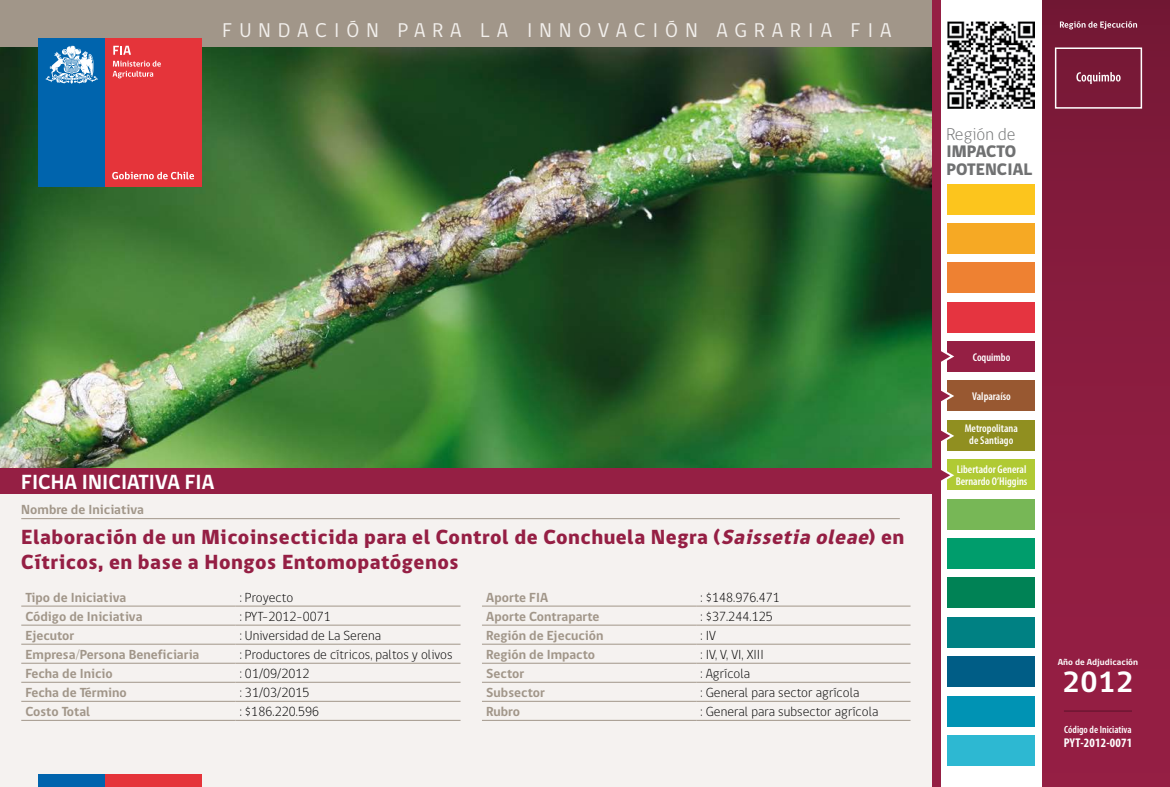
<style>
.page{position:relative;width:1170px;height:787px;background:#fff}
.page>*{position:absolute;margin:0;border:0;box-sizing:border-box;transform-origin:0 0}
.t1{font:700 30px "gob CL";color:#fff}
.t2{font:800 21px/25.2px "gob CL";letter-spacing:.025em;color:#951f44}
.t3{font:700 21px "gob CL";letter-spacing:.005em;color:#fff}
.t4{font:20.4px "gob CL";letter-spacing:.35em;color:#f2efec}
.t5{font:300 17.4px "gob CL";letter-spacing:.005em;color:#707172}
.t6{font:800 17.1px/18.1px "gob CL";letter-spacing:.005em;color:#707172}
.t7{font:300 13.5px "gob CL";letter-spacing:.005em;color:#000}
.t8{font:700 13.5px "gob CL";letter-spacing:.005em;color:#a19689}
.t9{font:700 condensed 12.75px "Myriad Pro";letter-spacing:.015em;color:#fff}
.t10{font:600 condensed 11.25px/12px "Myriad Pro";color:#fff}
.t11{font:600 condensed 10.5px "Myriad Pro";color:#fff}
.t12{font:700 9px "gob CL";letter-spacing:.005em;color:#fff}
.s1{font-style:italic}
</style>
<div class="page">
<div style="left:0;top:483px;width:933px;height:304px;background:#f5f2f0"></div>
<img style="left:0;top:47px;width:931px;height:421px">
<div style="left:0;top:468px;width:934px;height:25px;background:#951f44"></div>
<div style="left:1042px;top:0;width:127px;height:787px;background:linear-gradient(to bottom,#781937,#9a1f46)"></div>
<div style="left:38px;top:774px;width:67px;height:13px;background:#0064ad"></div>
<div style="left:105px;top:774px;width:97px;height:13px;background:#e5343a"></div>
<div style="left:947px;top:262px;width:87px;height:31px;background:#ee8132"></div>
<div style="left:947px;top:223px;width:87px;height:31px;background:#f6a924"></div>
<div style="left:947px;top:184px;width:87px;height:30px;background:#fcc51d"></div>
<div style="left:947px;top:302px;width:87px;height:30px;background:#e53440"></div>
<div style="left:947px;top:341px;width:87px;height:31px;background:#951f44"></div>
<div style="left:947px;top:695px;width:87px;height:31px;background:#0093b4"></div>
<div style="left:947px;top:617px;width:87px;height:30px;background:#008183"></div>
<div style="left:947px;top:735px;width:87px;height:30px;background:#2db8d2"></div>
<div style="left:947px;top:656px;width:87px;height:31px;background:#005d86"></div>
<div style="left:947px;top:381px;width:87px;height:30px;background:#985831"></div>
<div style="left:947px;top:499px;width:87px;height:30px;background:#77b756"></div>
<div style="left:947px;top:459px;width:87px;height:31px;background:#b0ca34"></div>
<div style="left:947px;top:577px;width:87px;height:31px;background:#008255"></div>
<div style="left:947px;top:538px;width:87px;height:31px;background:#009d6c"></div>
<div style="left:947px;top:420px;width:87px;height:30px;background:#908f20"></div>
<div style="left:0;top:0;width:931px;height:47px;background:#a19689"></div>
<svg style="left:940px;top:426px;width:14px;height:19px"></svg>
<svg style="left:940px;top:466px;width:14px;height:18px"></svg>
<svg style="left:940px;top:347px;width:14px;height:19px"></svg>
<svg style="left:940px;top:387px;width:14px;height:18px"></svg>
<div style="left:931px;top:0;width:9px;height:787px;background:#951f44"></div>
<hr style="left:21px;top:518px;width:878px;height:1px;background:#a19689">
<hr style="left:21px;top:606px;width:214px;height:1px;background:#a19689">
<hr style="left:235px;top:606px;width:225px;height:1px;background:#a19689">
<hr style="left:482px;top:606px;width:214px;height:1px;background:#a19689">
<hr style="left:696px;top:606px;width:214px;height:1px;background:#a19689">
<hr style="left:21px;top:625px;width:214px;height:1px;background:#a19689">
<hr style="left:235px;top:625px;width:225px;height:1px;background:#a19689">
<hr style="left:482px;top:625px;width:214px;height:1px;background:#a19689">
<hr style="left:696px;top:625px;width:214px;height:1px;background:#a19689">
<hr style="left:21px;top:644px;width:214px;height:1px;background:#a19689">
<hr style="left:235px;top:644px;width:225px;height:1px;background:#a19689">
<hr style="left:482px;top:644px;width:214px;height:1px;background:#a19689">
<hr style="left:696px;top:644px;width:214px;height:1px;background:#a19689">
<hr style="left:21px;top:663px;width:214px;height:1px;background:#a19689">
<hr style="left:235px;top:663px;width:225px;height:1px;background:#a19689">
<hr style="left:482px;top:663px;width:214px;height:1px;background:#a19689">
<hr style="left:696px;top:663px;width:214px;height:1px;background:#a19689">
<hr style="left:21px;top:682px;width:214px;height:1px;background:#a19689">
<hr style="left:235px;top:682px;width:225px;height:1px;background:#a19689">
<hr style="left:482px;top:682px;width:214px;height:1px;background:#a19689">
<hr style="left:696px;top:682px;width:214px;height:1px;background:#a19689">
<hr style="left:21px;top:701px;width:214px;height:1px;background:#a19689">
<hr style="left:235px;top:701px;width:225px;height:1px;background:#a19689">
<hr style="left:482px;top:701px;width:214px;height:1px;background:#a19689">
<hr style="left:696px;top:701px;width:214px;height:1px;background:#a19689">
<hr style="left:21px;top:720px;width:214px;height:1px;background:#a19689">
<hr style="left:235px;top:720px;width:225px;height:1px;background:#a19689">
<hr style="left:482px;top:720px;width:214px;height:1px;background:#a19689">
<hr style="left:696px;top:720px;width:214px;height:1px;background:#a19689">
<div style="left:38px;top:38px;width:67px;height:148px;background:#0064ad"></div>
<div style="left:105px;top:38px;width:97px;height:148px;background:#e5343a"></div>
<svg style="left:46px;top:45px;width:52px;height:39px"></svg>
<svg style="left:113px;top:46px;width:18px;height:9px"></svg>
<svg style="left:112px;top:61px;width:49px;height:17px"></svg>
<svg style="left:112px;top:172px;width:82px;height:7px"></svg>
<hr style="left:1063px;top:710px;width:68px;height:1px;background:#fff">
<img style="left:947px;top:22px;width:87px;height:87px">
<svg style="left:1059px;top:21px;width:77px;height:8px"></svg>
<div style="left:1054px;top:47px;width:87px;height:62px;border:2px solid #fff"></div>
<svg style="left:1076px;top:72px;width:44px;height:12px"></svg>
<h3 class="t4" style="left:222px;top:16px;width:670px">FUNDACIÓN PARA LA INNOVACIÓN AGRARIA FIA</h3>
<p class="t5" style="left:946px;top:122px;width:71px">Región de</p>
<p class="t6" style="left:946px;top:143px;width:87px">IMPACTO<br>POTENCIAL</p>
<h2 class="t3" style="left:21px;top:467px;width:195px">FICHA INICIATIVA FIA</h2>
<p class="t8" style="left:21px;top:500px;width:124px">Nombre de Iniciativa</p>
<h2 class="t2" style="left:21px;top:524px;width:884px">Elaboración de un Micoinsecticida para el Control de Conchuela Negra (<span class="s1">Saissetia oleae</span>) en<br>Cítricos, en base a Hongos Entomopatógenos</h2>
<p class="t8" style="left:26px;top:588px;width:102px">Tipo de Iniciativa</p>
<p class="t7" style="left:240px;top:588px;width:55px">: Proyecto</p>
<p class="t8" style="left:486px;top:588px;width:63px">Aporte FIA</p>
<p class="t7" style="left:700px;top:588px;width:81px">: $148.976.471</p>
<p class="t8" style="left:26px;top:607px;width:118px">Código de Iniciativa</p>
<p class="t7" style="left:240px;top:607px;width:93px">: PYT-2012-0071</p>
<p class="t8" style="left:486px;top:607px;width:115px">Aporte Contraparte</p>
<p class="t7" style="left:700px;top:607px;width:74px">: $37.244.125</p>
<p class="t8" style="left:26px;top:626px;width:50px">Ejecutor</p>
<p class="t7" style="left:240px;top:626px;width:143px">: Universidad de La Serena</p>
<p class="t8" style="left:486px;top:626px;width:119px">Región de Ejecución</p>
<p class="t7" style="left:700px;top:626px;width:17px">: IV</p>
<p class="t8" style="left:26px;top:645px;width:175px">Empresa/Persona Beneficiaria</p>
<p class="t7" style="left:240px;top:645px;width:214px">: Productores de cítricos, paltos y olivos</p>
<p class="t8" style="left:486px;top:645px;width:110px">Región de Impacto</p>
<p class="t7" style="left:700px;top:645px;width:65px">: IV, V, VI, XIII</p>
<p class="t8" style="left:26px;top:664px;width:89px">Fecha de Inicio</p>
<p class="t7" style="left:240px;top:664px;width:71px">: 01/09/2012</p>
<p class="t8" style="left:486px;top:664px;width:40px">Sector</p>
<p class="t7" style="left:700px;top:664px;width:51px">: Agrícola</p>
<p class="t8" style="left:26px;top:683px;width:103px">Fecha de Término</p>
<p class="t7" style="left:240px;top:683px;width:71px">: 31/03/2015</p>
<p class="t8" style="left:486px;top:683px;width:60px">Subsector</p>
<p class="t7" style="left:700px;top:683px;width:160px">: General para sector agrícola</p>
<p class="t8" style="left:26px;top:702px;width:66px">Costo Total</p>
<p class="t7" style="left:240px;top:702px;width:81px">: $186.220.596</p>
<p class="t8" style="left:486px;top:702px;width:35px">Rubro</p>
<p class="t7" style="left:700px;top:702px;width:179px">: General para subsector agrícola</p>
<p class="t10" style="left:972px;top:351px;width:39px">Coquimbo</p>
<p class="t10" style="left:972px;top:390px;width:40px">Valparaíso</p>
<p class="t10" style="left:964px;top:422px;width:55px;text-align:center">Metropolitana de Santiago</p>
<p class="t10" style="left:955px;top:463px;width:73px">Libertador General<br>Bernardo O’Higgins</p>
<p class="t12" style="left:1057px;top:655px;width:82px">Año de Adjudicación</p>
<h1 class="t1" style="left:1062px;top:661px;width:72px">2012</h1>
<p class="t11" style="left:1064px;top:724px;width:69px">Código de Iniciativa</p>
<p class="t9" style="left:1063px;top:735px;width:70px">PYT-2012-0071</p>
</div>
